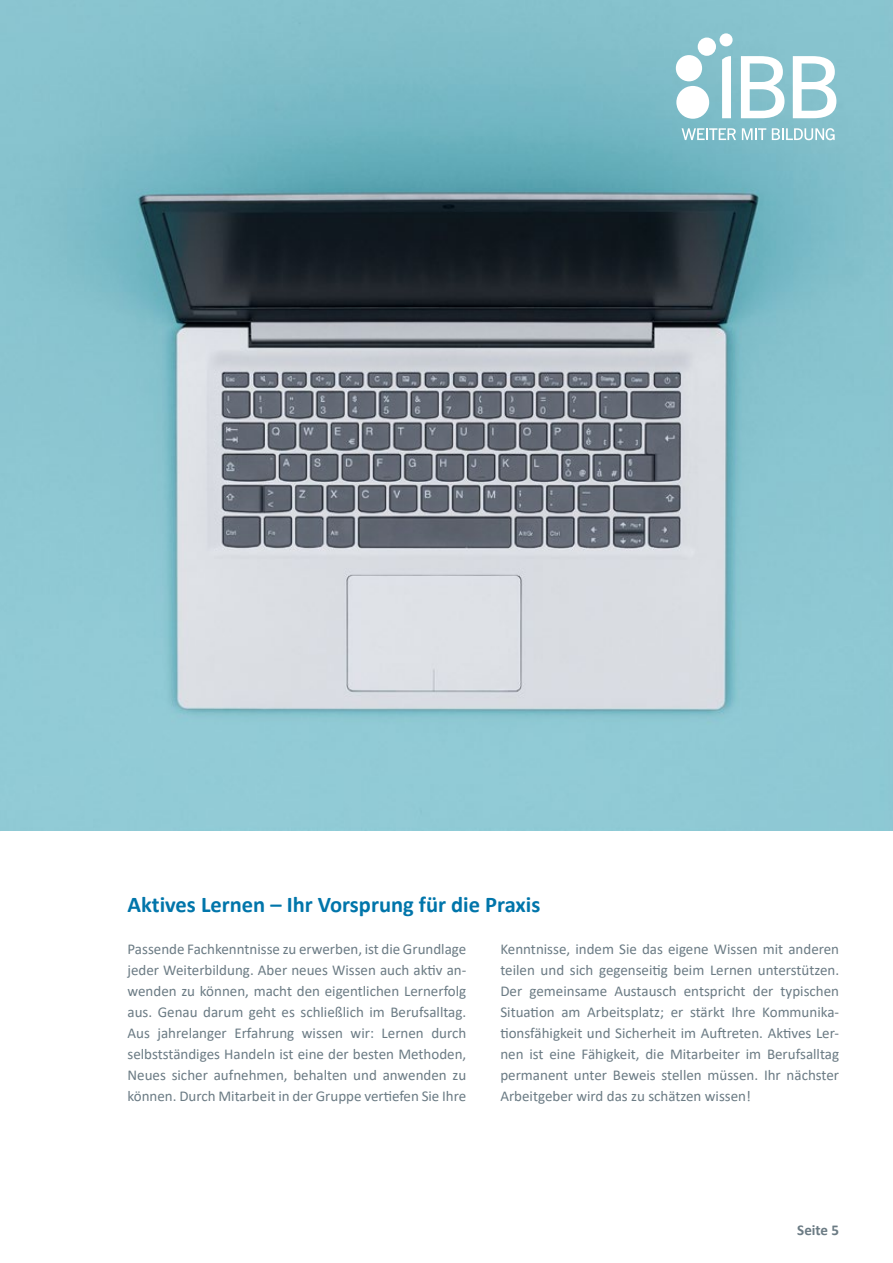
<style>
.page{position:relative;width:893px;height:1263px;background:#fff}
.page>*{position:absolute;margin:0;border:0;box-sizing:border-box;transform-origin:0 0}
.t1{font:700 22.5px "Calibri";color:#0075aa}
.t2{font:15px/21px "Calibri";color:#6b7b84;text-align:justify}
.t3{font:700 15px "Calibri";color:#6b7b84}
</style>
<div class="page">
<img style="left:0;top:0;width:893px;height:830px">
<svg style="left:722px;top:56px;width:9px;height:62px"></svg>
<svg style="left:682px;top:128px;width:54px;height:12px"></svg>
<svg style="left:742px;top:128px;width:24px;height:12px"></svg>
<svg style="left:772px;top:128px;width:63px;height:12px"></svg>
<svg style="left:741px;top:56px;width:43px;height:62px"></svg>
<svg style="left:793px;top:56px;width:43px;height:62px"></svg>
<div style="left:676px;top:86px;width:33px;height:33px;background:#fff;border-radius:50%"></div>
<div style="left:676px;top:55px;width:26px;height:26px;background:#fff;border-radius:50%"></div>
<div style="left:698px;top:38px;width:18px;height:18px;background:#fff;border-radius:50%"></div>
<div style="left:720px;top:33px;width:13px;height:13px;background:#fff;border-radius:50%"></div>
<h1 class="t1" style="left:128px;top:888px;width:414px">Aktives Lernen – Ihr Vorsprung für die Praxis</h1>
<p class="t2" style="left:128px;top:938px;width:340px">Passende Fachkenntnisse zu erwerben, ist die Grundlage jeder Weiterbildung. Aber neues Wissen auch aktiv an&shy;wenden zu können, macht den eigentlichen Lernerfolg aus. Genau darum geht es schließlich im Berufsalltag.<br>Aus jahrelanger Erfahrung wissen wir: Lernen durch selbstständiges Handeln ist eine der besten Methoden, Neues sicher aufnehmen, behalten und anwenden zu können. Durch Mitarbeit in der Gruppe vertiefen Sie Ihre</p>
<p class="t2" style="left:500px;top:938px;width:340px">Kenntnisse, indem Sie das eigene Wissen mit anderen teilen und sich gegenseitig beim Lernen unterstützen.<br>Der gemeinsame Austausch entspricht der typischen Situation am Arbeitsplatz; er stärkt Ihre Kommunika&shy;tionsfähigkeit und Sicherheit im Auftreten. Aktives Ler&shy;nen ist eine Fähigkeit, die Mitarbeiter im Berufsalltag permanent unter Beweis stellen müssen. Ihr nächster Arbeitgeber wird das zu schätzen wissen!</p>
<p class="t3" style="left:797px;top:1219px;width:43px">Seite 5</p>
</div>
